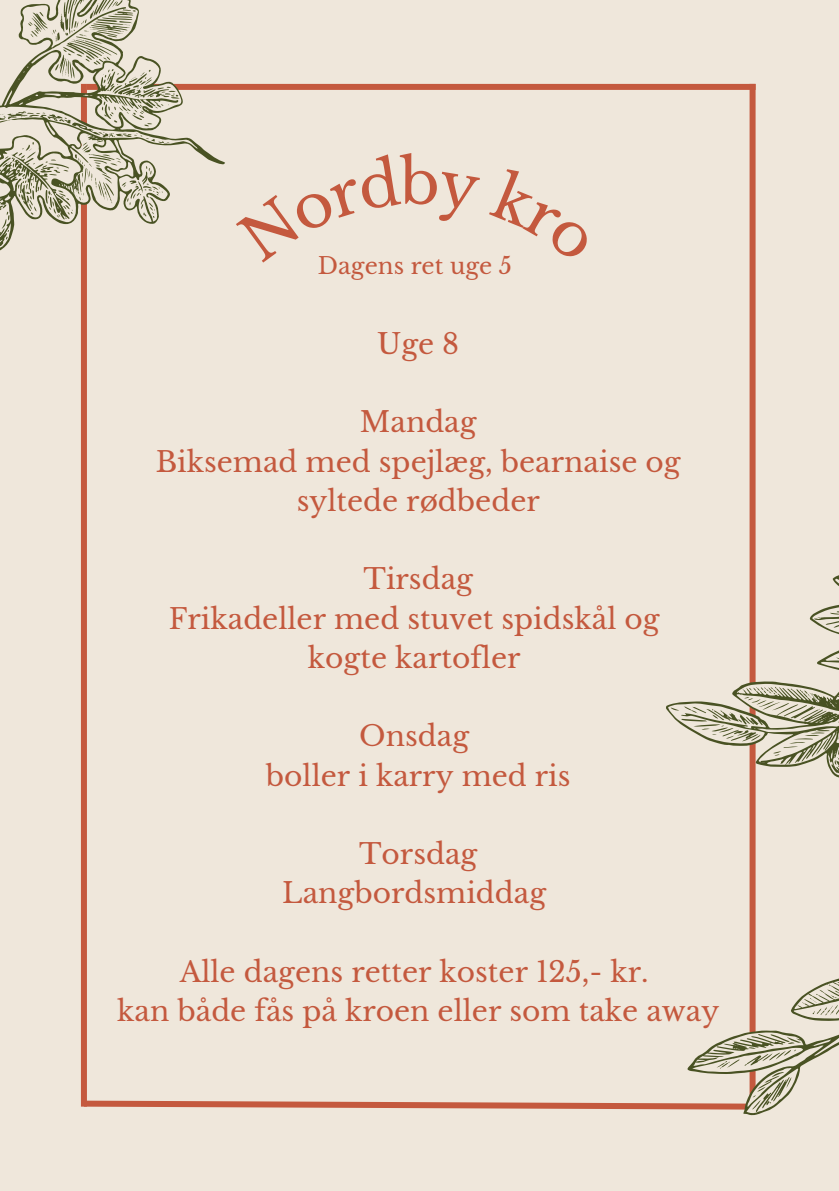
<style>
.page{position:relative;width:839px;height:1191px;background:#fff}
.page>*{position:absolute;margin:0;border:0;box-sizing:border-box;transform-origin:0 0}
.t1{font:61.2px "Libre Baskerville";color:#c4593e}
.t2{font:28px/39.2px "Libre Baskerville";color:#c4593e;text-align:center}
.t3{font:23px "Libre Baskerville";color:#c4593e}
</style>
<div class="page">
<div style="left:0;top:0;width:838px;height:1191px;background:#efe7db"></div>
<div style="left:81px;top:84px;width:6px;height:1023px;background:#c4593e"></div>
<div style="left:87px;top:84px;width:668px;height:6px;background:#c4593e"></div>
<svg style="left:81px;top:1100px;width:490px;height:9px"></svg>
<div style="left:749px;top:84px;width:6px;height:1023px;background:#c4593e"></div>
<svg style="left:0;top:0;width:292px;height:251px"></svg>
<svg style="left:571px;top:354px;width:267px;height:762px"></svg>
<svg style="left:235px;top:153px;width:57px;height:98px"></svg>
<h1 class="t1" style="left:399px;top:144px;width:42px">b</h1>
<h2 class="t3" style="left:318px;top:252px;width:195px">Dagens ret uge 5</h2>
<h2 class="t2" style="left:377px;top:325px;width:84px">Uge 8</h2>
<p class="t2" style="left:156px;top:403px;width:526px">Mandag<br>Biksemad med spejlæg, bearnaise og syltede rødbeder</p>
<p class="t2" style="left:169px;top:560px;width:492px">Tirsdag<br>Frikadeller med stuvet spidskål og kogte kartofler</p>
<p class="t2" style="left:266px;top:717px;width:306px">Onsdag<br>boller i karry med ris</p>
<p class="t2" style="left:282px;top:835px;width:265px">Torsdag<br>Langbordsmiddag</p>
<p class="t2" style="left:117px;top:952px;width:603px">Alle dagens retter koster 125,- kr.<br>kan både fås på kroen eller som take away</p>
</div>
